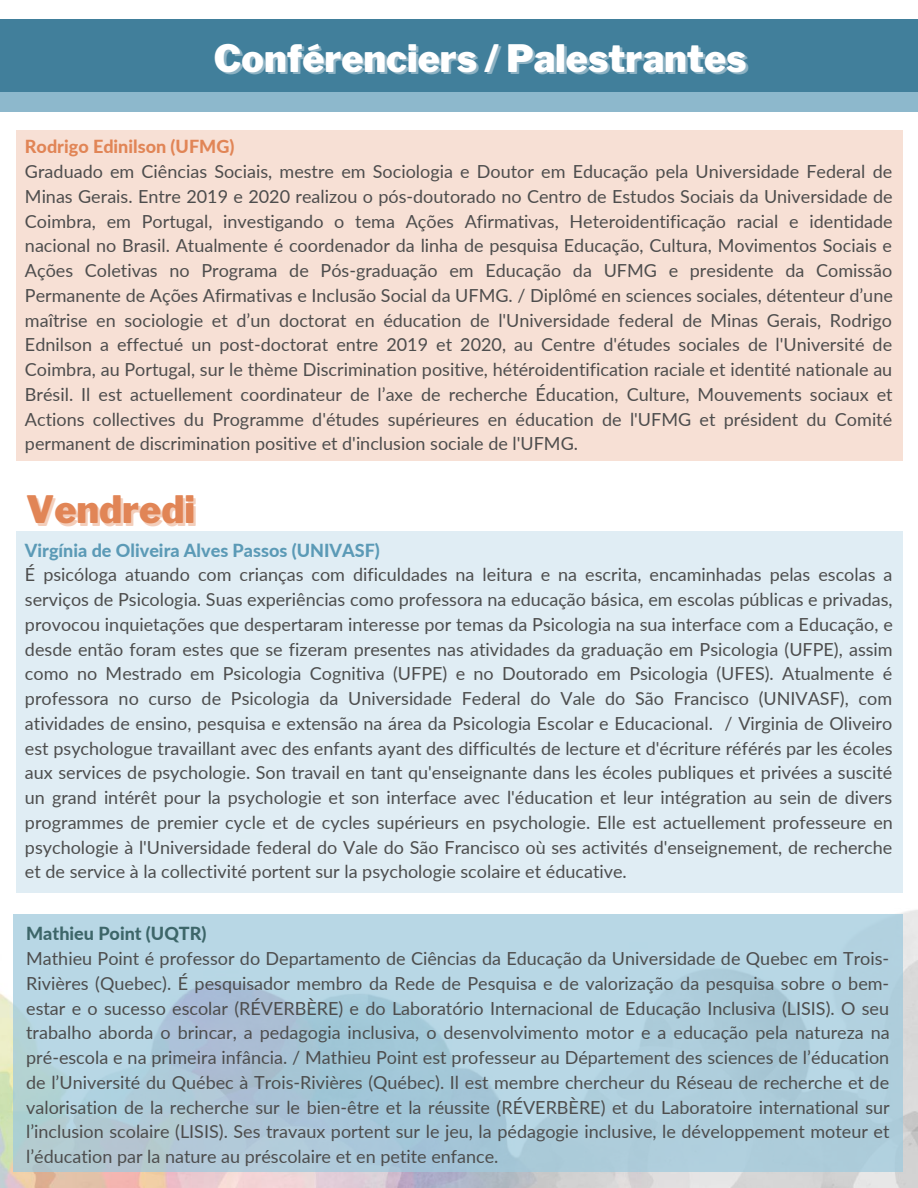
<style>
.page{position:relative;width:918px;height:1188px;background:#fff}
.page>*{position:absolute;margin:0;border:0;box-sizing:border-box;transform-origin:0 0}
.t1{font:900 37.5px "Libre Franklin";color:#fff}
.t2{font:900 37.5px "Libre Franklin";color:#e18556}
.t3{font:18px/24.8px "Lato";color:#4d4d4d;text-align:justify}
.t4{font:800 18px "Lato";color:#5b9ab6}
.t5{font:800 18px "Lato";color:#e18556}
.t6{font:800 18px "Lato";color:#3d6669}
</style>
<div class="page">
<div style="left:0;top:19px;width:918px;height:93px;background:#8db8cc"></div>
<div style="left:0;top:19px;width:918px;height:72px;background:#417f9b"></div>
<img style="left:0;top:834px;width:918px;height:354px">
<div style="left:16px;top:131px;width:886px;height:330px;background:#f7e0d5"></div>
<div style="left:16px;top:532px;width:886px;height:361px;background:#e0edf4"></div>
<svg style="left:13px;top:914px;width:890px;height:258px;background:#b1cfdd"></svg>
<h1 class="t1" style="left:214px;top:35px;width:534px">Conférenciers / Palestrantes</h1>
<p class="t5" style="left:25px;top:136px;width:211px">Rodrigo Edinilson (UFMG)</p>
<p class="t3" style="left:25px;top:159px;width:869px">Graduado em Ciências Sociais, mestre em Sociologia e Doutor em Educação pela Universidade Federal de Minas Gerais. Entre 2019 e 2020 realizou o pós-doutorado no Centro de Estudos Sociais da Universidade de Coimbra, em Portugal, investigando o tema Ações Afirmativas, Heteroidentificação racial e identidade nacional no Brasil. Atualmente é coordenador da linha de pesquisa Educação, Cultura, Movimentos Sociais e Ações Coletivas no Programa de Pós-graduação em Educação da UFMG e presidente da Comissão Permanente de Ações Afirmativas e Inclusão Social da UFMG. / Diplômé en sciences sociales, détenteur d’une maîtrise en sociologie et d’un doctorat en éducation de l'Universidade federal de Minas Gerais, Rodrigo Ednilson a effectué un post-doctorat entre 2019 et 2020, au Centre d'études sociales de l'Université de Coimbra, au Portugal, sur le thème Discrimination positive, hétéroidentification raciale et identité nationale au Brésil. Il est actuellement coordinateur de l’axe de recherche Éducation, Culture, Mouvements sociaux et Actions collectives du Programme d'études supérieures en éducation de l'UFMG et président du Comité permanent de discrimination positive et d'inclusion sociale de l'UFMG.</p>
<h1 class="t2" style="left:26px;top:487px;width:170px">Vendredi</h1>
<p class="t4" style="left:25px;top:539px;width:356px">Virgínia de Oliveira Alves Passos (UNIVASF)</p>
<p class="t3" style="left:25px;top:562px;width:869px">É psicóloga atuando com crianças com dificuldades na leitura e na escrita, encaminhadas pelas escolas a serviços de Psicologia. Suas experiências como professora na educação básica, em escolas públicas e privadas, provocou inquietações que despertaram interesse por temas da Psicologia na sua interface com a Educação, e desde então foram estes que se fizeram presentes nas atividades da graduação em Psicologia (UFPE), assim como no Mestrado em Psicologia Cognitiva (UFPE) e no Doutorado em Psicologia (UFES). Atualmente é professora no curso de Psicologia da Universidade Federal do Vale do São Francisco (UNIVASF), com atividades de ensino, pesquisa e extensão na área da Psicologia Escolar e Educacional. / Virginia de Oliveiro est psychologue travaillant avec des enfants ayant des difficultés de lecture et d'écriture référés par les écoles aux services de psychologie. Son travail en tant qu'enseignante dans les écoles publiques et privées a suscité un grand intérêt pour la psychologie et son interface avec l'éducation et leur intégration au sein de divers programmes de premier cycle et de cycles supérieurs en psychologie. Elle est actuellement professeure en psychologie à l'Universidade federal do Vale do São Francisco où ses activités d'enseignement, de recherche et de service à la collectivité portent sur la psychologie scolaire et éducative.</p>
<p class="t6" style="left:26px;top:923px;width:182px">Mathieu Point (UQTR)</p>
<p class="t3" style="left:26px;top:946px;width:865px">Mathieu Point é professor do Departamento de Ciências da Educação da Universidade de Quebec em Trois-Rivières (Quebec). É pesquisador membro da Rede de Pesquisa e de valorização da pesquisa sobre o bem&shy;estar e o sucesso escolar (RÉVERBÈRE) e do Laboratório Internacional de Educação Inclusiva (LISIS). O seu trabalho aborda o brincar, a pedagogia inclusiva, o desenvolvimento motor e a educação pela natureza na pré-escola e na primeira infância. / Mathieu Point est professeur au Département des sciences de l’éducation de l’Université du Québec à Trois-Rivières (Québec). Il est membre chercheur du Réseau de recherche et de valorisation de la recherche sur le bien-être et la réussite (RÉVERBÈRE) et du Laboratoire international sur l’inclusion scolaire (LISIS). Ses travaux portent sur le jeu, la pédagogie inclusive, le développement moteur et l’éducation par la nature au préscolaire et en petite enfance.</p>
</div>
